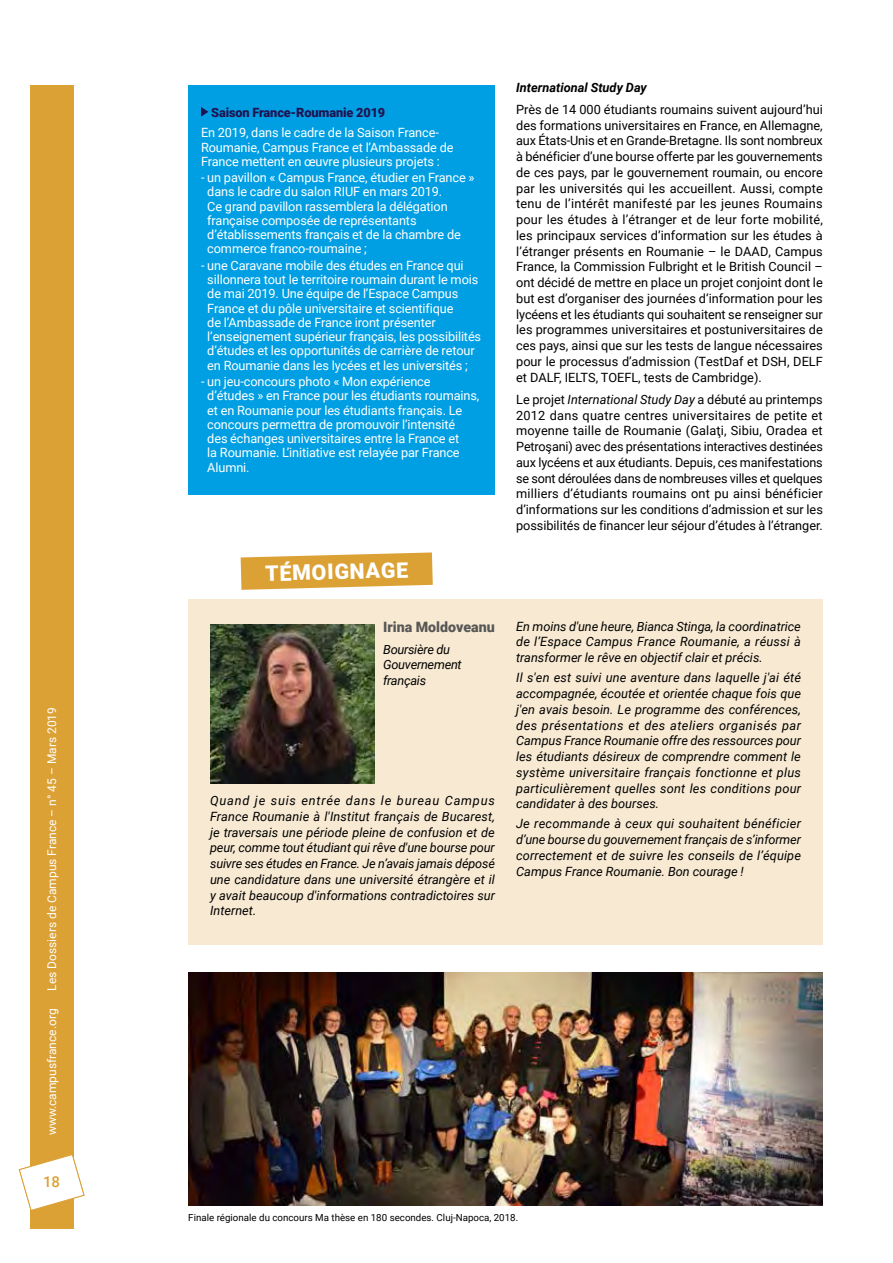
<style>
.page{position:relative;width:893px;height:1263px;background:#fff}
.page>*{position:absolute;margin:0;border:0;box-sizing:border-box;transform-origin:0 0}
.t1{font:900 21.3px "Roboto";color:#fff}
.t2{font:500 15px "Roboto";color:#dba135}
.t3{font:900 14.25px "Roboto";color:#575756}
.t4{font:12.75px/15.8px "Roboto";letter-spacing:-.005em;color:#000;text-align:justify}
.t5{font:italic 12.75px/15.8px "Roboto";color:#000;text-align:justify}
.t6{font:12.75px/14.2px "Roboto";letter-spacing:-.01em;color:#fff}
.t7{font:italic 12.75px/15.8px "Roboto";letter-spacing:-.02em;color:#000}
.t8{font:900 12.75px "Roboto";letter-spacing:-.01em;color:#201351}
.t9{font:italic 700 12.75px "Roboto";color:#000}
.t10{font:12px "Roboto";color:#fff}
.t11{font:9.75px "Roboto";color:#000}
.s1{font-style:italic}
</style>
<div class="page">
<svg style="left:241px;top:552px;width:192px;height:38px"></svg>
<div style="left:188px;top:599px;width:635px;height:346px;background:#f7e9d2"></div>
<img style="left:210px;top:624px;width:164px;height:159px">
<img style="left:188px;top:973px;width:635px;height:232px">
<div style="left:188px;top:85px;width:307px;height:409px;background:#009fe3"></div>
<svg style="left:201px;top:107px;width:7px;height:10px"></svg>
<div style="left:30px;top:85px;width:44px;height:1144px;background:#dba135"></div>
<svg style="left:18px;top:1154px;width:67px;height:56px"></svg>
<p class="t10" style="left:44px;top:991px;width:285px;rotate:-90deg">Les Dossiers de Campus France – n° 45 – Mars 2019</p>
<p class="t10" style="left:44px;top:1135px;width:128px;rotate:-90deg">www.campusfrance.org</p>
<p class="t2" style="left:43px;top:1171px;width:19px">18</p>
<p class="t8" style="left:211px;top:103px;width:176px">Saison France-Roumanie 2019</p>
<p class="t6" style="left:201px;top:125px;width:254px">En 2019, dans le cadre de la Saison France-<br>Roumanie, Campus France et l’Ambassade de<br>France mettent en œuvre plusieurs projets :</p>
<p class="t6" style="left:207px;top:170px;width:269px;text-indent:-6px">- un pavillon « Campus France, étudier en France » dans le cadre du salon RIUF en mars 2019.<br>Ce grand pavillon rassemblera la délégation française composée de représentants d’établissements français et de la chambre de commerce franco-roumaine ;</p>
<p class="t6" style="left:207px;top:258px;width:275px;text-indent:-6px">- une Caravane mobile des études en France qui sillonnera tout le territoire roumain durant le mois de mai 2019. Une équipe de l’Espace Campus France et du pôle universitaire et scientifique<br>de l’Ambassade de France iront présenter l’enseignement supérieur français, les possibilités d’études et les opportunités de carrière de retour en Roumanie dans les lycées et les universités ;</p>
<p class="t6" style="left:207px;top:374px;width:274px;text-indent:-6px">- un jeu-concours photo « Mon expérience d’études » en France pour les étudiants roumains, et en Roumanie pour les étudiants français. Le concours permettra de promouvoir l’intensité<br>des échanges universitaires entre la France et<br>la Roumanie. L’initiative est relayée par France Alumni.</p>
<h1 class="t1" style="left:265px;top:558px;width:144px;rotate:-1deg">TÉMOIGNAGE</h1>
<p class="t3" style="left:383px;top:616px;width:113px">Irina Moldoveanu</p>
<p class="t7" style="left:383px;top:641px;width:80px">Boursière du<br>Gouvernement français</p>
<p class="t5" style="left:210px;top:792px;width:286px">Quand je suis entrée dans le bureau Campus France Roumanie à l'Institut français de Bucarest, je traversais une période pleine de confusion et de peur, comme tout étudiant qui rêve d'une bourse pour suivre ses études en France. Je n’avais jamais déposé une candidature dans une université étrangère et il y avait beaucoup d'informations contradictoires sur Internet.</p>
<p class="t9" style="left:516px;top:78px;width:132px">International Study Day</p>
<p class="t4" style="left:516px;top:101px;width:308px">Près de 14 000 étudiants roumains suivent aujourd’hui des formations universitaires en France, en Allemagne, aux États-Unis et en Grande-Bretagne. Ils sont nombreux à bénéficier d’une bourse offerte par les gouvernements de ces pays, par le gouvernement roumain, ou encore par les universités qui les accueillent. Aussi, compte tenu de l’intérêt manifesté par les jeunes Roumains pour les études à l’étranger et de leur forte mobilité, les principaux services d’information sur les études à l’étranger présents en Roumanie – le DAAD, Campus France, la Commission Fulbright et le British Council – ont décidé de mettre en place un projet conjoint dont le but est d’organiser des journées d’information pour les lycéens et les étudiants qui souhaitent se renseigner sur les programmes universitaires et postuniversitaires de ces pays, ainsi que sur les tests de langue nécessaires pour le processus d’admission (TestDaf et DSH, DELF et DALF, IELTS, TOEFL, tests de Cambridge).</p>
<p class="t4" style="left:516px;top:391px;width:308px">Le projet <span class="s1">International Study Day</span> a débuté au printemps 2012 dans quatre centres universitaires de petite et moyenne taille de Roumanie (Galaţi, Sibiu, Oradea et Petroşani) avec des présentations interactives destinées aux lycéens et aux étudiants. Depuis, ces manifestations se sont déroulées dans de nombreuses villes et quelques milliers d’étudiants roumains ont pu ainsi bénéficier d’informations sur les conditions d’admission et sur les possibilités de financer leur séjour d’études à l’étranger.</p>
<p class="t5" style="left:516px;top:618px;width:286px">En moins d'une heure, Bianca Stinga, la coordinatrice de l’Espace Campus France Roumanie, a réussi à transformer le rêve en objectif clair et précis.</p>
<p class="t5" style="left:516px;top:669px;width:286px">Il s'en est suivi une aventure dans laquelle j'ai été accompagnée, écoutée et orientée chaque fois que j'en avais besoin. Le programme des conférences, des présentations et des ateliers organisés par Campus France Roumanie offre des ressources pour les étudiants désireux de comprendre comment le système universitaire français fonctionne et plus particulièrement quelles sont les conditions pour candidater à des bourses.</p>
<p class="t5" style="left:516px;top:815px;width:286px">Je recommande à ceux qui souhaitent bénéficier d’une bourse du gouvernement français de s’informer correctement et de suivre les conseils de l’équipe Campus France Roumanie. Bon courage !</p>
<p class="t11" style="left:188px;top:1210px;width:331px">Finale régionale du concours Ma thèse en 180 secondes. Cluj-Napoca, 2018.</p>
</div>
